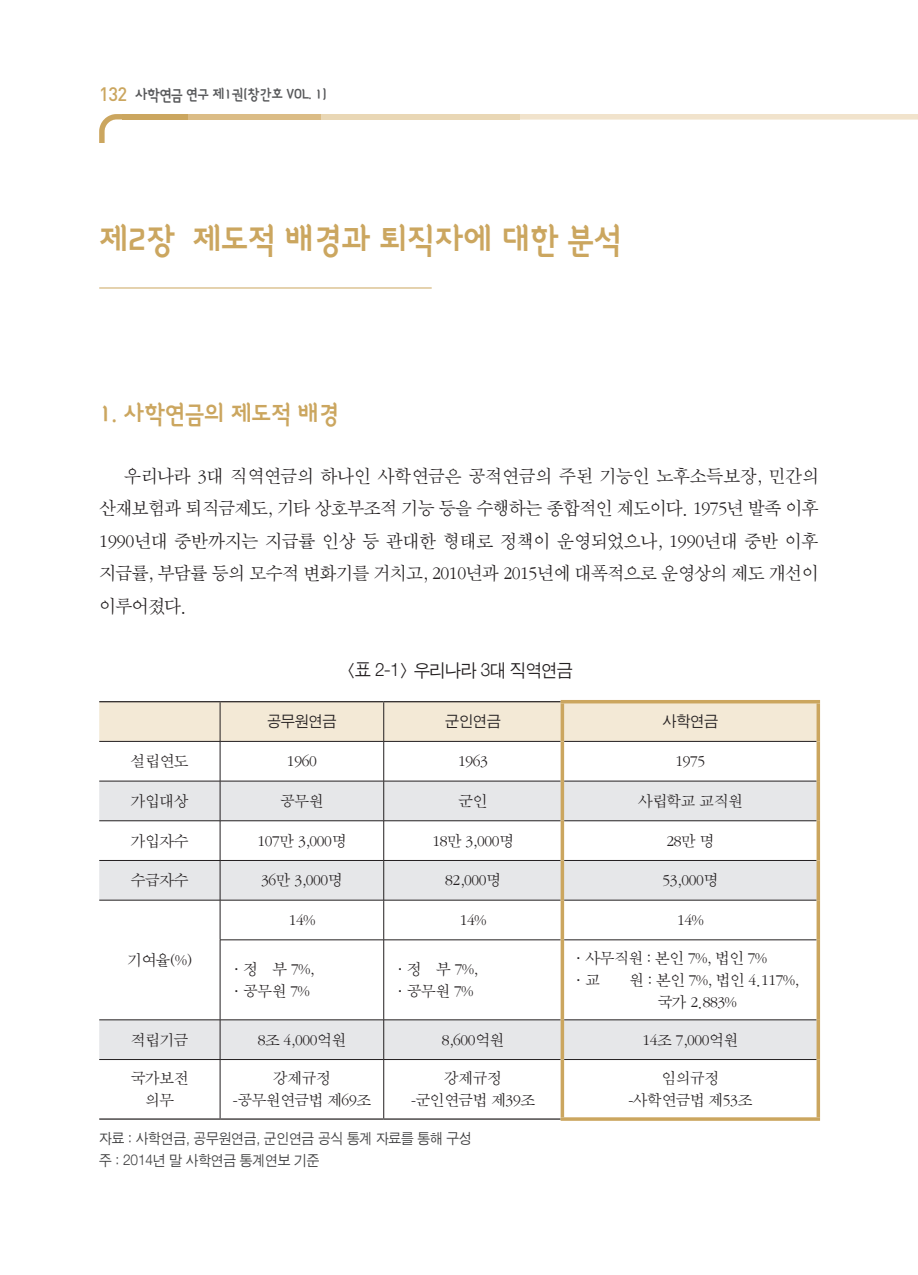
<style>
.page{position:relative;width:918px;height:1275px;background:#fff}
.page>*{position:absolute;margin:0;border:0;box-sizing:border-box;transform-origin:0 0}
.t1{font:35px "Sang Sang Title B";color:#cba65f}
.t2{font:25.38px "Sang Sang Title B";color:#cba65f}
.t3{font:19.25px/32.4px "Sand Sm";letter-spacing:-.025em;color:#231f20;text-align:justify}
.t4{font:18.38px "Sand Jg";letter-spacing:-.025em;color:#231f20}
.ÙÅÁ_Û{font:16.28px/21.9px "Sand Sm";letter-spacing:-.02em;color:#231f20;text-align:center}
.ÙÅÁ_Û-2{font:15.75px "Sand Jg";letter-spacing:-.02em;color:#231f20}
.t5{font:14.88px "Sand Jg";letter-spacing:-.01em;color:#3e3e3f;scale:.95 1}
.ÙÅÁ_Û-3{font:14.88px "Sang Sang Title B";color:#57585a;scale:.95 1}
.s1{font-family:"DIN";font-weight:500;font-size:19.25px;color:#cba65f}
.s2{font-size:15.75px}
</style>
<div class="page">
<div style="left:99px;top:702px;width:717px;height:39px;background:#f3e9d6"></div>
<svg style="left:99px;top:782px;width:717px;height:277px"></svg>
<hr style="left:99px;top:741px;width:121px;height:1px;background:#231f20">
<hr style="left:220px;top:741px;width:164px;height:1px;background:#231f20">
<hr style="left:384px;top:741px;width:176px;height:1px;background:#231f20">
<hr style="left:564px;top:741px;width:252px;height:1px;background:#231f20">
<hr style="left:99px;top:781px;width:121px;height:1px;background:#231f20">
<hr style="left:220px;top:781px;width:164px;height:1px;background:#231f20">
<hr style="left:384px;top:781px;width:176px;height:1px;background:#231f20">
<hr style="left:564px;top:781px;width:252px;height:1px;background:#231f20">
<hr style="left:99px;top:820px;width:121px;height:1px;background:#231f20">
<hr style="left:220px;top:820px;width:164px;height:1px;background:#231f20">
<hr style="left:384px;top:820px;width:176px;height:1px;background:#231f20">
<hr style="left:564px;top:820px;width:252px;height:1px;background:#231f20">
<hr style="left:99px;top:860px;width:121px;height:1px;background:#231f20">
<hr style="left:220px;top:860px;width:164px;height:1px;background:#231f20">
<hr style="left:384px;top:860px;width:176px;height:1px;background:#231f20">
<hr style="left:564px;top:860px;width:252px;height:1px;background:#231f20">
<hr style="left:99px;top:900px;width:121px;height:1px;background:#231f20">
<hr style="left:220px;top:900px;width:164px;height:1px;background:#231f20">
<hr style="left:384px;top:900px;width:176px;height:1px;background:#231f20">
<hr style="left:564px;top:900px;width:252px;height:1px;background:#231f20">
<hr style="left:220px;top:939px;width:164px;height:1px;background:#231f20">
<hr style="left:384px;top:939px;width:176px;height:1px;background:#231f20">
<hr style="left:564px;top:939px;width:252px;height:1px;background:#231f20">
<hr style="left:99px;top:1019px;width:121px;height:1px;background:#231f20">
<hr style="left:220px;top:1019px;width:164px;height:1px;background:#231f20">
<hr style="left:384px;top:1019px;width:176px;height:1px;background:#231f20">
<hr style="left:564px;top:1019px;width:252px;height:1px;background:#231f20">
<hr style="left:99px;top:1059px;width:121px;height:1px;background:#231f20">
<hr style="left:220px;top:1059px;width:164px;height:1px;background:#231f20">
<hr style="left:384px;top:1059px;width:176px;height:1px;background:#231f20">
<hr style="left:564px;top:1059px;width:252px;height:1px;background:#231f20">
<hr style="left:220px;top:702px;width:1px;height:39px;background:#231f20">
<hr style="left:383px;top:702px;width:1px;height:39px;background:#231f20">
<hr style="left:220px;top:742px;width:1px;height:39px;background:#231f20">
<hr style="left:383px;top:742px;width:1px;height:39px;background:#231f20">
<hr style="left:220px;top:781px;width:1px;height:39px;background:#231f20">
<hr style="left:383px;top:781px;width:1px;height:39px;background:#231f20">
<hr style="left:220px;top:821px;width:1px;height:39px;background:#231f20">
<hr style="left:383px;top:821px;width:1px;height:39px;background:#231f20">
<hr style="left:220px;top:861px;width:1px;height:39px;background:#231f20">
<hr style="left:383px;top:861px;width:1px;height:39px;background:#231f20">
<hr style="left:220px;top:900px;width:1px;height:40px;background:#231f20">
<hr style="left:383px;top:900px;width:1px;height:40px;background:#231f20">
<hr style="left:220px;top:940px;width:1px;height:80px;background:#231f20">
<hr style="left:383px;top:940px;width:1px;height:80px;background:#231f20">
<hr style="left:220px;top:1020px;width:1px;height:39px;background:#231f20">
<hr style="left:383px;top:1020px;width:1px;height:39px;background:#231f20">
<hr style="left:220px;top:1060px;width:1px;height:58px;background:#231f20">
<hr style="left:383px;top:1060px;width:1px;height:58px;background:#231f20">
<hr style="left:99px;top:701px;width:121px;height:1px;background:#231f20">
<hr style="left:220px;top:701px;width:164px;height:1px;background:#231f20">
<hr style="left:384px;top:701px;width:176px;height:1px;background:#231f20">
<hr style="left:99px;top:1118px;width:121px;height:2px;background:#231f20">
<hr style="left:220px;top:1118px;width:164px;height:2px;background:#231f20">
<hr style="left:384px;top:1118px;width:176px;height:2px;background:#231f20">
<hr style="left:560px;top:700px;width:260px;height:3px;background:#cba65f">
<svg style="left:560px;top:703px;width:4px;height:38px"></svg>
<svg style="left:816px;top:703px;width:4px;height:38px"></svg>
<svg style="left:560px;top:741px;width:4px;height:40px"></svg>
<svg style="left:816px;top:741px;width:4px;height:40px"></svg>
<svg style="left:560px;top:781px;width:4px;height:40px"></svg>
<svg style="left:816px;top:781px;width:4px;height:40px"></svg>
<svg style="left:560px;top:821px;width:4px;height:39px"></svg>
<svg style="left:816px;top:821px;width:4px;height:39px"></svg>
<svg style="left:560px;top:860px;width:4px;height:40px"></svg>
<svg style="left:816px;top:860px;width:4px;height:40px"></svg>
<svg style="left:560px;top:900px;width:4px;height:40px"></svg>
<svg style="left:816px;top:900px;width:4px;height:40px"></svg>
<svg style="left:560px;top:940px;width:4px;height:80px"></svg>
<svg style="left:816px;top:940px;width:4px;height:80px"></svg>
<svg style="left:560px;top:1020px;width:4px;height:39px"></svg>
<svg style="left:816px;top:1020px;width:4px;height:39px"></svg>
<svg style="left:560px;top:1059px;width:4px;height:58px"></svg>
<svg style="left:816px;top:1059px;width:4px;height:58px"></svg>
<svg style="left:560px;top:1117px;width:260px;height:4px"></svg>
<svg style="left:99px;top:114px;width:819px;height:29px"></svg>
<div style="left:122px;top:114px;width:67px;height:5px;background:#cba65f"></div>
<div style="left:189px;top:114px;width:132px;height:5px;background:#dbbc86"></div>
<div style="left:321px;top:114px;width:199px;height:5px;background:#e9d7b5"></div>
<hr style="left:99px;top:288px;width:333px;height:1px;background:#cba65f">
<p class="ÙÅÁ_Û-3" style="left:99px;top:87px;width:241px"><span class="s1">132</span> <span class="s2">사학연금</span> 연구 제1권(창간호 VOL. 1)</p>
<p class="t1" style="left:99px;top:223px;width:524px">제2장 제도적 배경과 퇴직자에 대한 분석</p>
<p class="t2" style="left:99px;top:402px;width:241px">1. 사학연금의 제도적 배경</p>
<p class="t3" style="left:99px;top:461px;width:721px;text-indent:25px">우리나라 3대 직역연금의 하나인 사학연금은 공적연금의 주된 기능인 노후소득보장, 민간의 산재보험과 퇴직금제도, 기타 상호부조적 기능 등을 수행하는 종합적인 제도이다. 1975년 발족 이후 1990년대 중반까지는 지급률 인상 등 관대한 형태로 정책이 운영되었으나, 1990년대 중반 이후 지급률, 부담률 등의 모수적 변화기를 거치고, 2010년과 2015년에 대폭적으로 운영상의 제도 개선이 이루어졌다.</p>
<p class="t4" style="left:345px;top:661px;width:229px">&lt;표 2-1&gt; 우리나라 3대 직역연금</p>
<p class="ÙÅÁ_Û-2" style="left:267px;top:714px;width:71px">공무원연금</p>
<p class="ÙÅÁ_Û-2" style="left:445px;top:714px;width:57px">군인연금</p>
<p class="ÙÅÁ_Û-2" style="left:662px;top:714px;width:57px">사학연금</p>
<p class="ÙÅÁ_Û" style="left:131px;top:751px;width:59px">설립연도</p>
<p class="ÙÅÁ_Û" style="left:287px;top:751px;width:31px">1960</p>
<p class="ÙÅÁ_Û" style="left:458px;top:751px;width:31px">1963</p>
<p class="ÙÅÁ_Û" style="left:675px;top:751px;width:31px">1975</p>
<p class="ÙÅÁ_Û" style="left:131px;top:790px;width:59px">가입대상</p>
<p class="ÙÅÁ_Û" style="left:280px;top:790px;width:45px">공무원</p>
<p class="ÙÅÁ_Û" style="left:458px;top:790px;width:30px">군인</p>
<p class="ÙÅÁ_Û" style="left:638px;top:790px;width:106px">사립학교 교직원</p>
<p class="ÙÅÁ_Û" style="left:131px;top:830px;width:59px">가입자수</p>
<p class="ÙÅÁ_Û" style="left:257px;top:830px;width:90px">107만 3,000명</p>
<p class="ÙÅÁ_Û" style="left:432px;top:830px;width:83px">18만 3,000명</p>
<p class="ÙÅÁ_Û" style="left:666px;top:830px;width:49px">28만 명</p>
<p class="ÙÅÁ_Û" style="left:131px;top:870px;width:59px">수급자수</p>
<p class="ÙÅÁ_Û" style="left:261px;top:870px;width:83px">36만 3,000명</p>
<p class="ÙÅÁ_Û" style="left:445px;top:870px;width:57px">82,000명</p>
<p class="ÙÅÁ_Û" style="left:662px;top:870px;width:57px">53,000명</p>
<p class="ÙÅÁ_Û" style="left:127px;top:950px;width:67px">기여율(%)</p>
<p class="ÙÅÁ_Û" style="left:289px;top:910px;width:28px">14%</p>
<p class="ÙÅÁ_Û" style="left:460px;top:910px;width:28px">14%</p>
<p class="ÙÅÁ_Û" style="left:677px;top:910px;width:28px">14%</p>
<p class="ÙÅÁ_Û" style="left:229px;top:958px;width:87px">·정 부 7%,</p>
<p class="ÙÅÁ_Û" style="left:229px;top:980px;width:82px">·공무원 7%</p>
<p class="ÙÅÁ_Û" style="left:571px;top:947px;width:197px">·사무직원 : 본인 7%, 법인 7%</p>
<p class="ÙÅÁ_Û" style="left:571px;top:969px;width:30px">·교</p>
<p class="ÙÅÁ_Û" style="left:629px;top:969px;width:171px">원 : 본인 7%, 법인 4.117%,</p>
<p class="ÙÅÁ_Û" style="left:657px;top:991px;width:81px">국가 2.883%</p>
<p class="ÙÅÁ_Û" style="left:393px;top:958px;width:87px">·정 부 7%,</p>
<p class="ÙÅÁ_Û" style="left:393px;top:980px;width:82px">·공무원 7%</p>
<p class="ÙÅÁ_Û" style="left:131px;top:1029px;width:59px">적립기금</p>
<p class="ÙÅÁ_Û" style="left:258px;top:1029px;width:90px">8조 4,000억원</p>
<p class="ÙÅÁ_Û" style="left:442px;top:1029px;width:64px">8,600억원</p>
<p class="ÙÅÁ_Û" style="left:642px;top:1029px;width:97px">14조 7,000억원</p>
<p class="ÙÅÁ_Û" style="left:131px;top:1068px;width:59px">국가보전 의무</p>
<p class="ÙÅÁ_Û" style="left:273px;top:1068px;width:59px">강제규정</p>
<p class="ÙÅÁ_Û" style="left:444px;top:1068px;width:59px">강제규정</p>
<p class="ÙÅÁ_Û" style="left:411px;top:1090px;width:125px">-군인연금법 제39조</p>
<p class="ÙÅÁ_Û" style="left:661px;top:1068px;width:59px">임의규정</p>
<p class="ÙÅÁ_Û" style="left:628px;top:1090px;width:125px">-사학연금법 제53조</p>
<p class="ÙÅÁ_Û" style="left:233px;top:1090px;width:140px">-공무원연금법 제69조</p>
<p class="t5" style="left:99px;top:1131px;width:394px">자료 : 사학연금, 공무원연금, 군인연금 공식 통계 자료를 통해 구성</p>
<p class="t5" style="left:99px;top:1152px;width:233px">주 : 2014년 말 사학연금 통계연보 기준</p>
</div>
